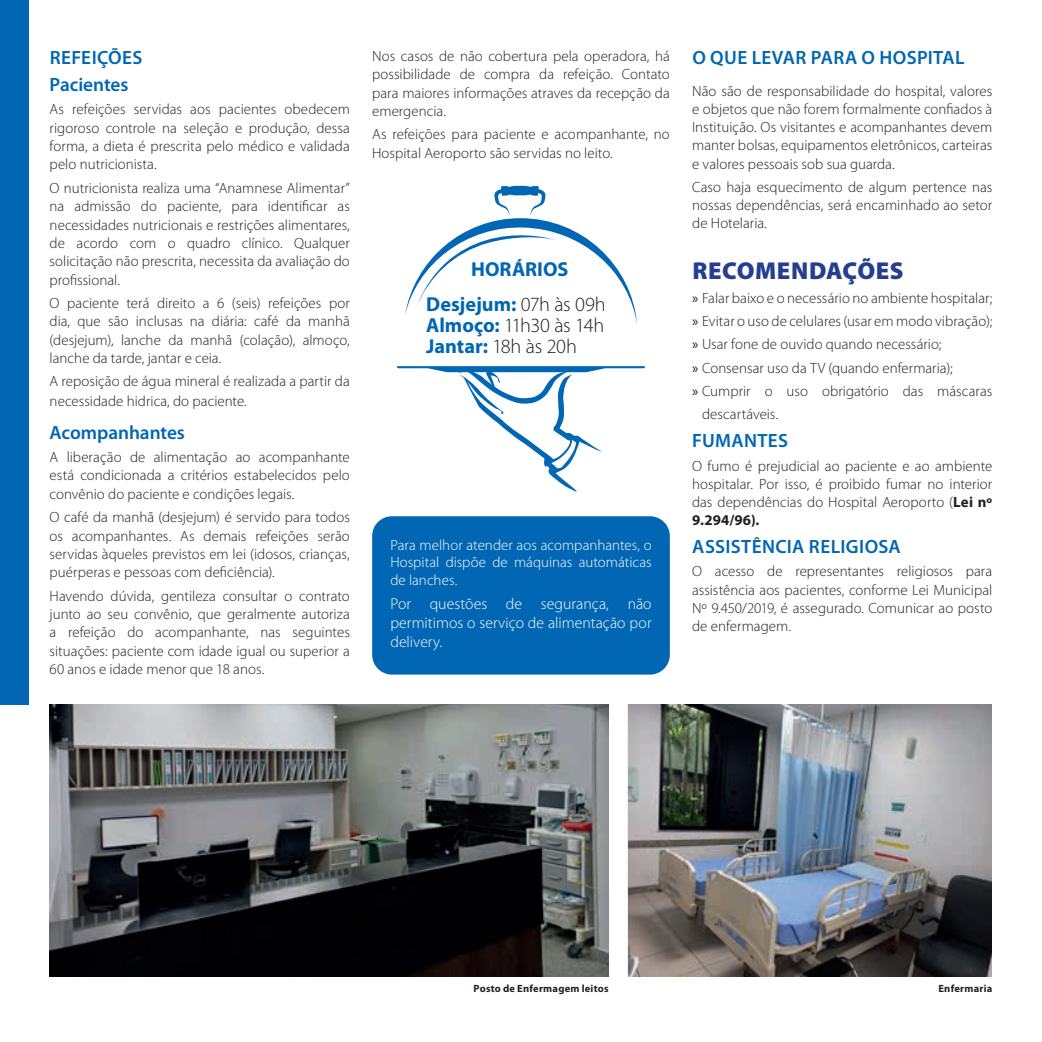
<style>
.page{position:relative;width:1042px;height:1042px;background:#fff}
.page>*{position:absolute;margin:0;border:0;box-sizing:border-box;transform-origin:0 0}
.t1{font:900 24.5px "Myriad Pro";letter-spacing:.02em;color:#253f8e}
.t2{font:300 20.3px/21px "Myriad Pro";letter-spacing:-.02em;color:#231f20;text-align:justify}
.t3{font:700 20.3px "Myriad Pro";letter-spacing:.005em;color:#0166b3}
.t4{font:600 19.25px "Myriad Pro";letter-spacing:.01em;color:#0166b3}
.t5{font:300 15.75px/19.2px "Myriad Pro";letter-spacing:.005em;color:#fff;text-align:justify}
.t6{font:300 14.88px/18.4px "Myriad Pro";color:#231f20;text-align:justify}
.t7{font:300 14.88px/17.5px "Myriad Pro";color:#fff;text-align:justify}
.t8{font:700 10.5px "Myriad Pro";letter-spacing:.02em;color:#231f20}
.s1{font-weight:700;color:#0166b3}
.s2{font-weight:400}
.s3{font-weight:700}
</style>
<div class="page">
<div style="left:0;top:0;width:28px;height:704px;background:#0166b3"></div>
<div style="left:372px;top:516px;width:298px;height:158px;background:#0166b3;border-radius:20px"></div>
<img style="left:50px;top:704px;width:559px;height:273px">
<svg style="left:397px;top:366px;width:248px;height:126px"></svg>
<svg style="left:405px;top:186px;width:232px;height:138px"></svg>
<img style="left:629px;top:704px;width:363px;height:273px">
<p class="t4" style="left:50px;top:47px;width:94px">REFEIÇÕES</p>
<p class="t6" style="left:372px;top:47px;width:299px">Nos casos de não cobertura pela operadora, há possibilidade de compra da refeição. Contato para maiores informações atraves da recepção da emergencia.</p>
<p class="t6" style="left:372px;top:125px;width:299px">As refeições para paciente e acompanhante, no<br>Hospital Aeroporto são servidas no leito.</p>
<p class="t4" style="left:50px;top:74px;width:80px">Pacientes</p>
<p class="t6" style="left:50px;top:100px;width:302px">As refeições servidas aos pacientes obedecem rigoroso controle na seleção e produção, dessa forma, a dieta é prescrita pelo médico e validada pelo nutricionista.</p>
<p class="t6" style="left:50px;top:179px;width:302px">O nutricionista realiza uma “Anamnese Alimentar” na admissão do paciente, para identificar as necessidades nutricionais e restrições alimentares, de acordo com o quadro clínico. Qualquer solicitação não prescrita, necessita da avaliação do profissional.</p>
<p class="t6" style="left:50px;top:294px;width:302px">O paciente terá direito a 6 (seis) refeições por dia, que são inclusas na diária: café da manhã (desjejum), lanche da manhã (colação), almoço, lanche da tarde, jantar e ceia.</p>
<p class="t6" style="left:50px;top:372px;width:302px;line-height:19.2px">A reposição de água mineral é realizada a partir da necessidade hidrica, do paciente.</p>
<p class="t4" style="left:50px;top:422px;width:137px">Acompanhantes</p>
<p class="t6" style="left:50px;top:448px;width:302px">A liberação de alimentação ao acompanhante está condicionada a critérios estabelecidos pelo convênio do paciente e condições legais.</p>
<p class="t6" style="left:50px;top:508px;width:302px">O café da manhã (desjejum) é servido para todos os acompanhantes. As demais refeições serão servidas àqueles previstos em lei (idosos, crianças, puérperas e pessoas com deficiência).</p>
<p class="t6" style="left:50px;top:587px;width:302px">Havendo dúvida, gentileza consultar o contrato junto ao seu convênio, que geralmente autoriza a refeição do acompanhante, nas seguintes situações: paciente com idade igual ou superior a 60 anos e idade menor que 18 anos.</p>
<h2 class="t3" style="left:471px;top:258px;width:99px">HORÁRIOS</h2>
<h2 class="t2" style="left:426px;top:294px;width:181px"><span class="s1">Desjejum:</span> 07h às 09h <span class="s1">Almoço:</span> 11h30 às 14h <span class="s1">Jantar:</span> 18h às 20h</h2>
<p class="t7" style="left:390px;top:536px;width:263px">Para melhor atender aos acompanhantes, o Hospital dispõe de máquinas automáticas de lanches.</p>
<p class="t5" style="left:390px;top:594px;width:263px">Por questões de segurança, não permitimos o serviço de alimentação por delivery.</p>
<p class="t4" style="left:692px;top:47px;width:274px">O QUE LEVAR PARA O HOSPITAL</p>
<p class="t6" style="left:692px;top:82px;width:302px">Não são de responsabilidade do hospital, valores e objetos que não forem formalmente confiados à Instituição. Os visitantes e acompanhantes devem manter bolsas, equipamentos eletrônicos, carteiras e valores pessoais sob sua guarda.</p>
<p class="t6" style="left:692px;top:178px;width:302px">Caso haja esquecimento de algum pertence nas nossas dependências, será encaminhado ao setor de Hotelaria.</p>
<h1 class="t1" style="left:692px;top:257px;width:213px">RECOMENDAÇÕES</h1>
<p class="t6" style="left:692px;top:289px;width:302px"><span class="s2">»</span> Falar baixo e o necessário no ambiente hospitalar;</p>
<p class="t6" style="left:692px;top:312px;width:302px"><span class="s2">»</span> Evitar o uso de celulares (usar em modo vibração);</p>
<p class="t6" style="left:692px;top:336px;width:251px"><span class="s2">»</span> Usar fone de ouvido quando necessário;</p>
<p class="t6" style="left:692px;top:359px;width:262px"><span class="s2">»</span> Consensar uso da TV (quando enfermaria);</p>
<p class="t6" style="left:692px;top:382px;width:302px"><span class="s2">»</span> Cumprir o uso obrigatório das máscaras</p>
<p class="t6" style="left:702px;top:405px;width:78px">descartáveis.</p>
<p class="t4" style="left:692px;top:430px;width:97px">FUMANTES</p>
<p class="t6" style="left:692px;top:457px;width:302px">O fumo é prejudicial ao paciente e ao ambiente hospitalar. Por isso, é proibido fumar no interior das dependências do Hospital Aeroporto (<span class="s3">Lei nº 9.294/96).</span></p>
<p class="t4" style="left:692px;top:536px;width:210px">ASSISTÊNCIA RELIGIOSA</p>
<p class="t6" style="left:692px;top:562px;width:302px">O acesso de representantes religiosos para assistência aos pacientes, conforme Lei Municipal Nº 9.450/2019, é assegurado. Comunicar ao posto de enfermagem.</p>
<p class="t8" style="left:473px;top:983px;width:137px">Posto de Enfermagem leitos</p>
<p class="t8" style="left:938px;top:983px;width:55px">Enfermaria</p>
</div>
